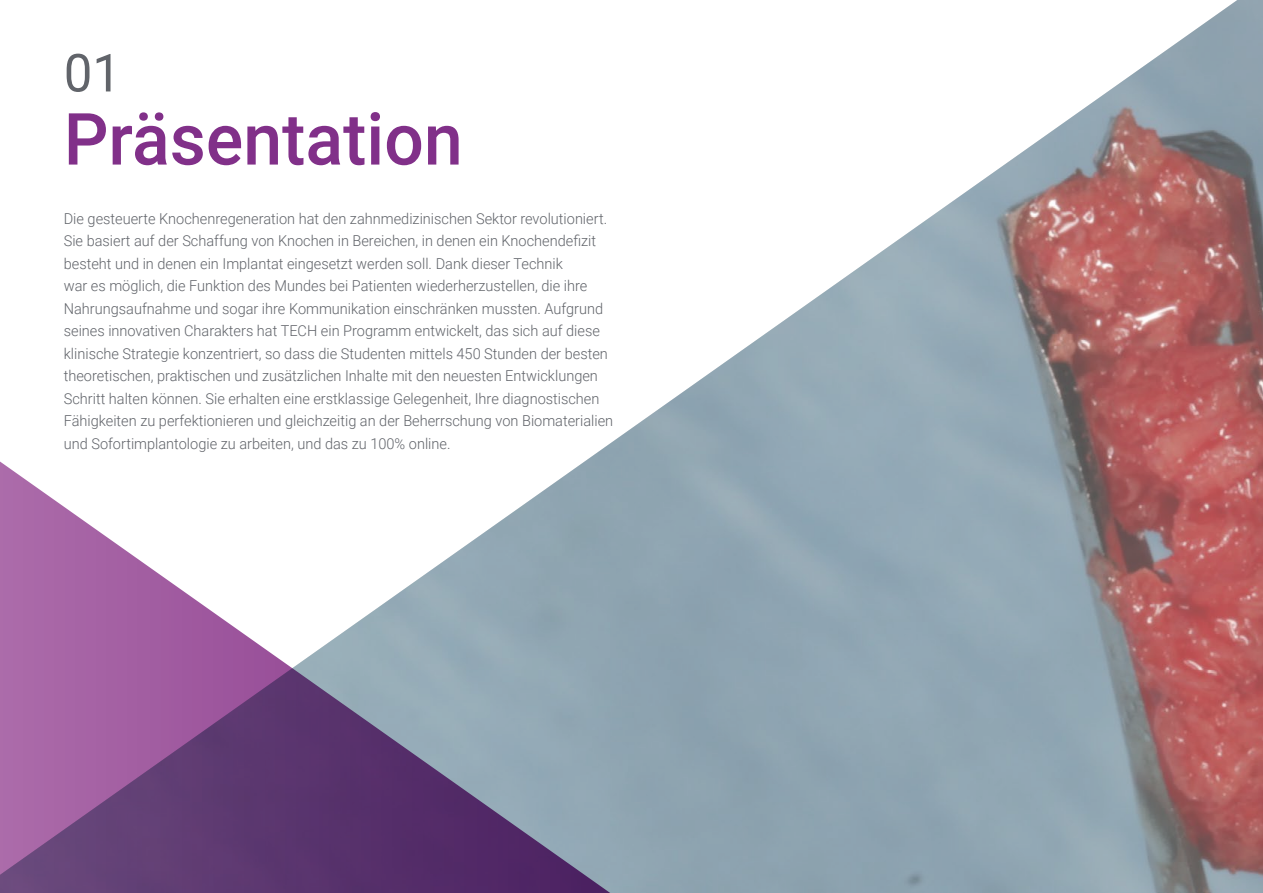
<style>
.page{position:relative;width:1263px;height:893px;background:#fff}
.page>*{position:absolute;margin:0;border:0;box-sizing:border-box;transform-origin:0 0}
.t1{font:500 72px "Roboto";color:#813089}
.t2{font:52.5px "Roboto";color:#61646a}
.t3{font:300 15px/22.5px "Roboto";color:#61646a}
</style>
<div class="page">
<img style="left:607px;top:0;width:656px;height:893px">
<svg style="left:0;top:446px;width:640px;height:447px"></svg>
<h2 class="t2" style="left:64px;top:36px;width:59px">01</h2>
<h1 class="t1" style="left:64px;top:89px;width:400px">Präsentation</h1>
<p class="t3" style="left:64px;top:207px;width:551px">Die gesteuerte Knochenregeneration hat den zahnmedizinischen Sektor revolutioniert.<br>Sie basiert auf der Schaffung von Knochen in Bereichen, in denen ein Knochendefizit besteht und in denen ein Implantat eingesetzt werden soll. Dank dieser Technik<br>war es möglich, die Funktion des Mundes bei Patienten wiederherzustellen, die ihre Nahrungsaufnahme und sogar ihre Kommunikation einschränken mussten. Aufgrund seines innovativen Charakters hat TECH ein Programm entwickelt, das sich auf diese klinische Strategie konzentriert, so dass die Studenten mittels 450 Stunden der besten theoretischen, praktischen und zusätzlichen Inhalte mit den neuesten Entwicklungen Schritt halten können. Sie erhalten eine erstklassige Gelegenheit, Ihre diagnostischen Fähigkeiten zu perfektionieren und gleichzeitig an der Beherrschung von Biomaterialien und Sofortimplantologie zu arbeiten, und das zu 100% online.</p>
</div>
